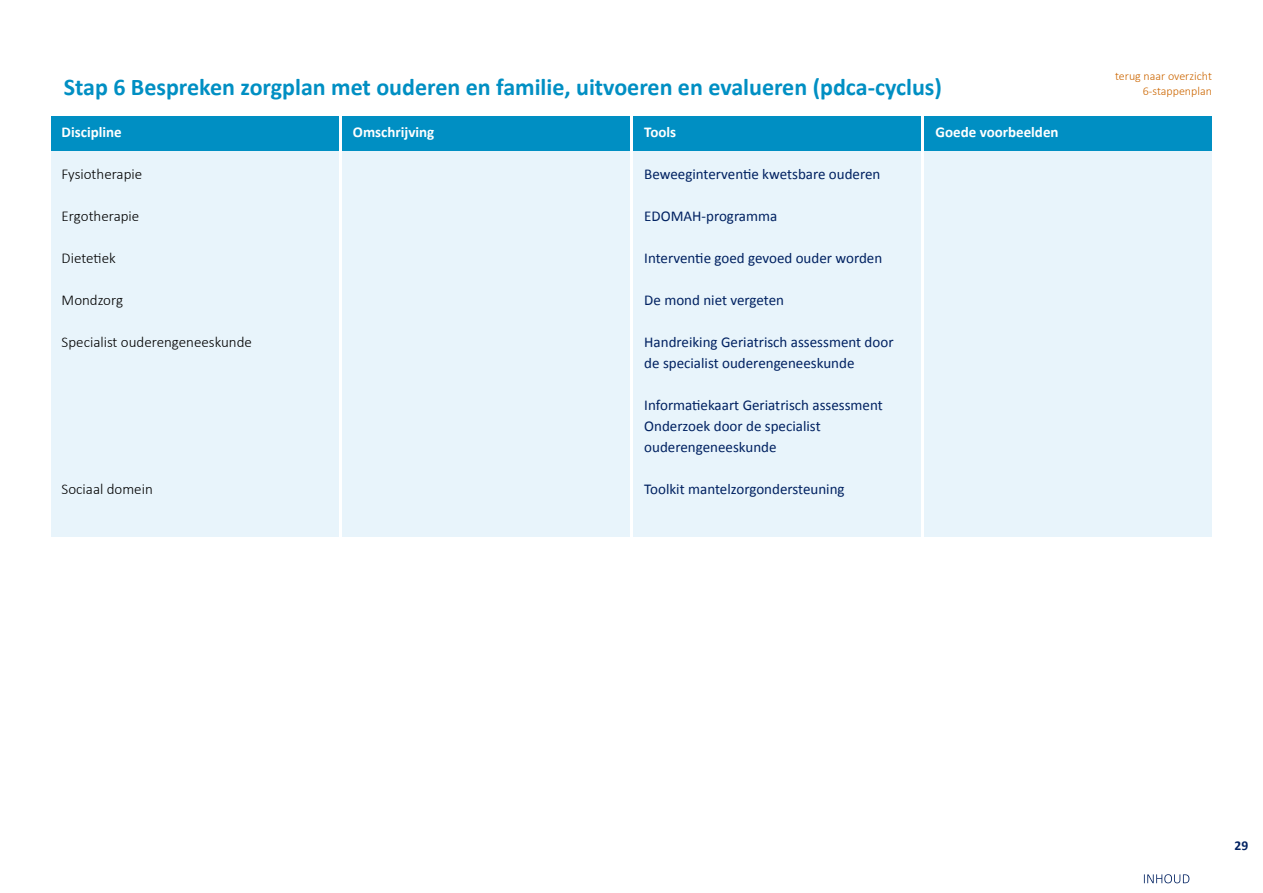
<style>
.page{position:relative;width:1263px;height:893px;background:#fff}
.page>*{position:absolute;margin:0;border:0;box-sizing:border-box;transform-origin:0 0}
.t1{font:700 24px "Calibri";color:#008fc3}
.t2{font:15px/21px "Calibri";color:#002161}
.t3{font:300 15px "Calibri";color:#000}
.t4{font:700 15px "Calibri";color:#fff}
.t5{font:700 13.5px "Calibri";color:#002161}
.t6{font:300 12px/15px "Calibri";color:#c60;text-align:right}
</style>
<div class="page">
<div style="left:51px;top:116px;width:287px;height:420px;background:#e8f4fb"></div>
<div style="left:342px;top:116px;width:287px;height:420px;background:#e8f4fb"></div>
<div style="left:634px;top:116px;width:287px;height:420px;background:#e8f4fb"></div>
<div style="left:925px;top:116px;width:287px;height:420px;background:#e8f4fb"></div>
<div style="left:51px;top:116px;width:287px;height:34px;background:#008fc3"></div>
<div style="left:634px;top:116px;width:287px;height:34px;background:#008fc3"></div>
<div style="left:342px;top:116px;width:287px;height:34px;background:#008fc3"></div>
<div style="left:925px;top:116px;width:287px;height:34px;background:#008fc3"></div>
<svg style="left:1144px;top:874px;width:45px;height:9px"></svg>
<h1 class="t1" style="left:64px;top:72px;width:880px">Stap 6 Bespreken zorgplan met ouderen en familie, uitvoeren en evalueren (pdca-cyclus)</h1>
<p class="t4" style="left:62px;top:123px;width:62px">Discipline</p>
<p class="t4" style="left:353px;top:123px;width:83px">Omschrijving</p>
<p class="t4" style="left:644px;top:123px;width:33px">Tools</p>
<p class="t4" style="left:935px;top:123px;width:125px">Goede voorbeelden</p>
<p class="t3" style="left:62px;top:165px;width:82px">Fysiotherapie</p>
<p class="t3" style="left:62px;top:207px;width:79px">Ergotherapie</p>
<p class="t3" style="left:62px;top:249px;width:56px">Dietetiek</p>
<p class="t3" style="left:62px;top:291px;width:63px">Mondzorg</p>
<p class="t3" style="left:62px;top:333px;width:192px">Specialist ouderengeneeskunde</p>
<p class="t3" style="left:62px;top:480px;width:93px">Sociaal domein</p>
<p class="t2" style="left:644px;top:163px;width:238px">Beweeginterventie kwetsbare ouderen</p>
<p class="t2" style="left:644px;top:205px;width:135px">EDOMAH-programma</p>
<p class="t2" style="left:644px;top:247px;width:239px">Interventie goed gevoed ouder worden</p>
<p class="t2" style="left:644px;top:289px;width:141px">De mond niet vergeten</p>
<p class="t2" style="left:644px;top:331px;width:251px">Handreiking Geriatrisch assessment door de specialist ouderengeneeskunde</p>
<p class="t2" style="left:644px;top:394px;width:240px">Informatiekaart Geriatrisch assessment<br>Onderzoek door de specialist ouderengeneeskunde</p>
<p class="t2" style="left:644px;top:478px;width:202px">Toolkit mantelzorgondersteuning</p>
<p class="t6" style="left:1115px;top:68px;width:98px">terug naar overzicht<br>6-stappenplan</p>
<p class="t5" style="left:1234px;top:837px;width:15px">29</p>
</div>
